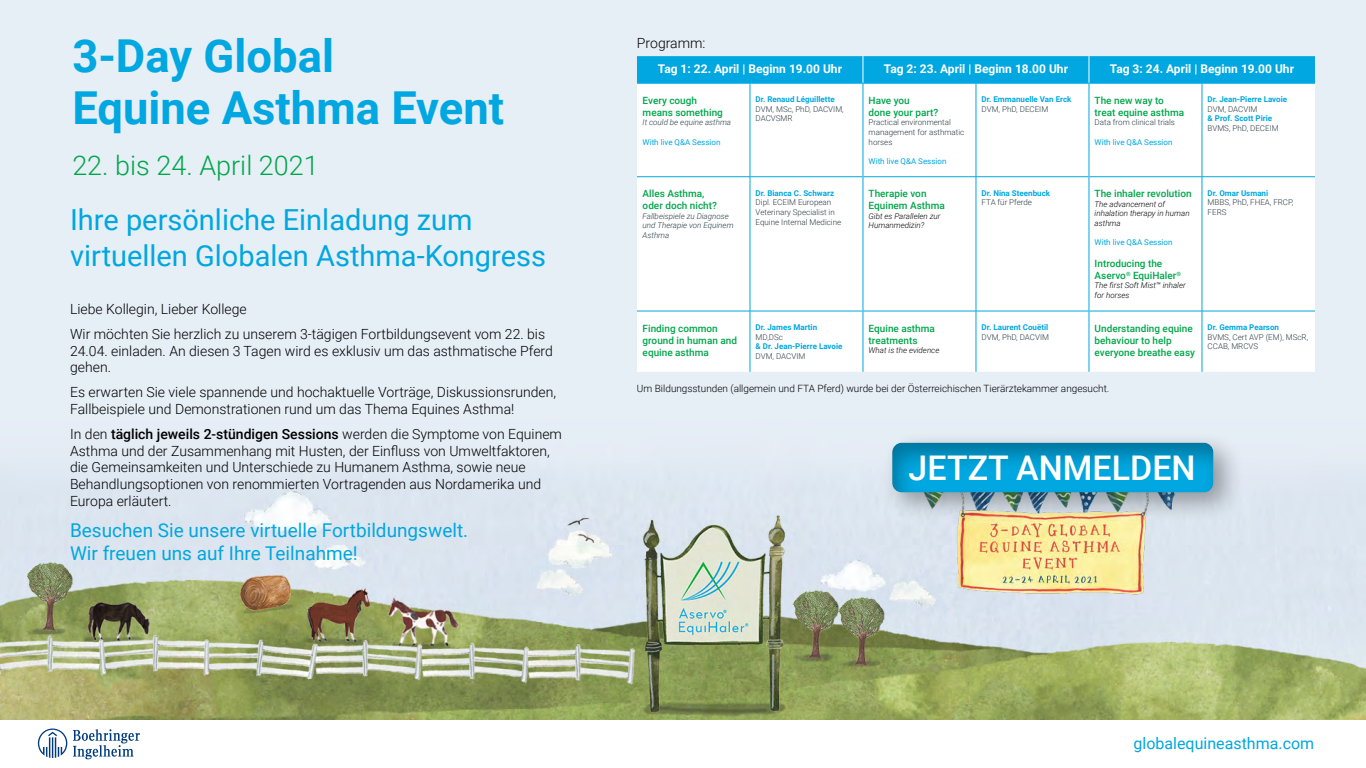
<style>
.page{position:relative;width:1366px;height:768px;background:#fff}
.page>*{position:absolute;margin:0;border:0;box-sizing:border-box;transform-origin:0 0}
.t1{font:700 45.4px/52.7px "Roboto";color:#00a7e0}
.t2{font:500 34px "Roboto";color:#fff}
.t3{font:29px/36px "Roboto";color:#00a7e0}
.t4{font:300 27px "Roboto";color:#00a64a}
.t5{font:19px "Roboto";color:#00a7e0}
.t6{font:16px "Roboto";color:#00a7e0}
.t7{font:300 14px/16.8px "Roboto";color:#000}
.t8{font:700 12px "Roboto";color:#fff}
.t9{font:500 10px/12px "Roboto";color:#00a64a}
.t10{font:300 10px "Roboto";color:#000}
.t11{font:300 8px/9.6px "Roboto";color:#2a3c44}
.t12{font:700 8px/9.6px "Roboto";color:#00a7e0}
.t13{font:italic 300 8px/9.6px "Roboto";color:#000}
.t14{font:8px "Roboto";color:#00a7e0}
.t15{font:italic 300 8px/9.6px "Roboto";color:#2a3c44}
.t16{font:700 8px "Roboto";color:#00a7e1}
.s1{font-weight:500}
.s2{font-weight:300;color:#2a3c44}
.s3{font-weight:700;color:#00a7e0}
</style>
<div class="page">
<img style="left:0;top:0;width:1366px;height:720px">
<svg style="left:637px;top:84px;width:678px;height:288px"></svg>
<div style="left:637px;top:56px;width:678px;height:27px;background:#00a7e0"></div>
<hr style="left:637px;top:83px;width:113px;height:1px;background:#00a7e1">
<hr style="left:750px;top:83px;width:113px;height:1px;background:#00a7e1">
<hr style="left:750px;top:83px;width:1px;height:94px;background:#00a7e1">
<hr style="left:863px;top:83px;width:113px;height:1px;background:#00a7e1">
<hr style="left:976px;top:83px;width:113px;height:1px;background:#00a7e1">
<hr style="left:976px;top:83px;width:1px;height:94px;background:#00a7e1">
<hr style="left:1089px;top:83px;width:113px;height:1px;background:#00a7e1">
<hr style="left:1202px;top:83px;width:113px;height:1px;background:#00a7e1">
<hr style="left:1202px;top:83px;width:1px;height:94px;background:#00a7e1">
<hr style="left:637px;top:177px;width:113px;height:1px;background:#00a7e1">
<hr style="left:750px;top:177px;width:112px;height:1px;background:#00a7e1">
<hr style="left:750px;top:177px;width:1px;height:134px;background:#00a7e1">
<hr style="left:863px;top:177px;width:113px;height:1px;background:#00a7e1">
<hr style="left:976px;top:177px;width:112px;height:1px;background:#00a7e1">
<hr style="left:976px;top:177px;width:1px;height:134px;background:#00a7e1">
<hr style="left:1089px;top:177px;width:113px;height:1px;background:#00a7e1">
<hr style="left:1202px;top:177px;width:113px;height:1px;background:#00a7e1">
<hr style="left:1202px;top:177px;width:1px;height:134px;background:#00a7e1">
<hr style="left:637px;top:311px;width:113px;height:1px;background:#00a7e1">
<hr style="left:750px;top:311px;width:112px;height:1px;background:#00a7e1">
<hr style="left:750px;top:311px;width:1px;height:61px;background:#00a7e1">
<hr style="left:863px;top:311px;width:113px;height:1px;background:#00a7e1">
<hr style="left:976px;top:311px;width:112px;height:1px;background:#00a7e1">
<hr style="left:976px;top:311px;width:1px;height:61px;background:#00a7e1">
<hr style="left:1089px;top:311px;width:113px;height:1px;background:#00a7e1">
<hr style="left:1202px;top:311px;width:113px;height:1px;background:#00a7e1">
<hr style="left:1202px;top:311px;width:1px;height:61px;background:#00a7e1">
<hr style="left:862px;top:83px;width:1px;height:94px;background:#00a7e1">
<hr style="left:862px;top:177px;width:1px;height:134px;background:#00a7e1">
<hr style="left:862px;top:311px;width:1px;height:61px;background:#00a7e1">
<hr style="left:1088px;top:83px;width:1px;height:94px;background:#00a7e1">
<hr style="left:1088px;top:177px;width:1px;height:134px;background:#00a7e1">
<hr style="left:1088px;top:311px;width:1px;height:61px;background:#00a7e1">
<img style="left:920px;top:523px;width:263px;height:81px">
<div style="left:880px;top:430px;width:364px;height:93px;background:#000;opacity:.35"></div>
<div style="left:884px;top:435px;width:338px;height:58px;background:#000;opacity:.3"></div>
<svg style="left:38px;top:729px;width:29px;height:29px"></svg>
<svg style="left:73px;top:729px;width:67px;height:30px"></svg>
<p class="t1" style="left:72px;top:28px;width:433px">3-Day Global<br>Equine Asthma Event</p>
<p class="t4" style="left:72px;top:147px;width:248px">22. bis 24. April 2021</p>
<p class="t3" style="left:70px;top:201px;width:477px">Ihre persönliche Einladung zum virtuellen Globalen Asthma-Kongress</p>
<p class="t7" style="left:70px;top:300px;width:178px">Liebe Kollegin, Lieber Kollege</p>
<p class="t7" style="left:70px;top:325px;width:484px">Wir möchten Sie herzlich zu unserem 3-tägigen Fortbildungsevent vom 22. bis<br>24.04. einladen. An diesen 3 Tagen wird es exklusiv um das asthmatische Pferd gehen.</p>
<p class="t7" style="left:70px;top:383px;width:488px">Es erwarten Sie viele spannende und hochaktuelle Vorträge, Diskussionsrunden,<br>Fallbeispiele und Demonstrationen rund um das Thema Equines Asthma!</p>
<p class="t7" style="left:70px;top:425px;width:493px">In den <span class="s1">täglich jeweils 2-stündigen Sessions</span> werden die Symptome von Equinem Asthma und der Zusammenhang mit Husten, der Einfluss von Umweltfaktoren, die Gemeinsamkeiten und Unterschiede zu Humanem Asthma, sowie neue Behandlungsoptionen von renommierten Vortragenden aus Nordamerika und Europa erläutert.</p>
<p class="t5" style="left:70px;top:517px;width:400px">Besuchen Sie unsere virtuelle Fortbildungswelt.</p>
<p class="t5" style="left:70px;top:540px;width:289px">Wir freuen uns auf Ihre Teilnahme!</p>
<p class="t7" style="left:637px;top:34px;width:70px">Programm:</p>
<p class="t8" style="left:658px;top:61px;width:186px">Tag 1: 22. April | Beginn 19.00 Uhr</p>
<p class="t8" style="left:884px;top:61px;width:186px">Tag 2: 23. April | Beginn 18.00 Uhr</p>
<p class="t8" style="left:1110px;top:61px;width:186px">Tag 3: 24. April | Beginn 19.00 Uhr</p>
<p class="t9" style="left:643px;top:94px;width:82px">Every cough means something</p>
<p class="t15" style="left:643px;top:117px;width:90px">It could be equine asthma</p>
<p class="t14" style="left:643px;top:136px;width:79px">With live Q&amp;A Session</p>
<p class="t12" style="left:756px;top:94px;width:81px">Dr. Renaud Léguillette</p>
<p class="t11" style="left:756px;top:104px;width:90px">DVM, MSc, PhD, DACVIM,<br>DACVSMR</p>
<p class="t9" style="left:869px;top:94px;width:71px">Have you<br>done your part?</p>
<p class="t11" style="left:869px;top:117px;width:97px">Practical environmental management for asthmatic horses</p>
<p class="t14" style="left:869px;top:155px;width:79px">With live Q&amp;A Session</p>
<p class="t12" style="left:982px;top:94px;width:91px">Dr. Emmanuelle Van Erck<br><span class="s2">DVM, PhD, DECEIM</span></p>
<p class="t9" style="left:1095px;top:94px;width:91px">The new way to treat equine asthma</p>
<p class="t11" style="left:1095px;top:117px;width:82px">Data from clinical trials</p>
<p class="t14" style="left:1095px;top:136px;width:79px">With live Q&amp;A Session</p>
<p class="t12" style="left:1208px;top:94px;width:81px">Dr. Jean-Pierre Lavoie<br><span class="s2">DVM, DACVIM</span></p>
<p class="t16" style="left:1208px;top:113px;width:66px">&amp; Prof. Scott Pirie</p>
<p class="t11" style="left:1208px;top:123px;width:73px">BVMS, PhD, DECEIM</p>
<p class="t9" style="left:643px;top:187px;width:76px">Alles Asthma, oder doch nicht?</p>
<p class="t15" style="left:643px;top:211px;width:92px">Fallbeispiele zu Diagnose und Therapie von Equinem<br>Asthma</p>
<p class="t12" style="left:756px;top:188px;width:80px">Dr. Bianca C. Schwarz</p>
<p class="t11" style="left:756px;top:197px;width:87px">Dipl. ECEIM European<br>Veterinary Specialist in<br>Equine Internal Medicine</p>
<p class="t9" style="left:869px;top:187px;width:78px">Therapie von<br>Equinem Asthma</p>
<p class="t13" style="left:869px;top:211px;width:73px">Gibt es Parallelen zur<br>Humanmedizin?</p>
<p class="t12" style="left:982px;top:188px;width:70px">Dr. Nina Steenbuck</p>
<p class="t11" style="left:982px;top:197px;width:52px">FTA für Pferde</p>
<p class="t9" style="left:1095px;top:187px;width:99px">The inhaler revolution</p>
<p class="t13" style="left:1095px;top:199px;width:97px">The advancement of inhalation therapy in human asthma</p>
<p class="t14" style="left:1095px;top:237px;width:79px">With live Q&amp;A Session</p>
<p class="t9" style="left:1095px;top:257px;width:88px">Introducing the<br>Aservo<sup>®</sup> EquiHaler<sup>®</sup></p>
<p class="t13" style="left:1095px;top:280px;width:93px">The first Soft Mist™ inhaler for horses</p>
<p class="t11" style="left:1208px;top:188px;width:87px"><span class="s3">Dr. Omar Usmani<br></span>MBBS, PhD, FHEA, FRCP,<br>FERS</p>
<p class="t9" style="left:643px;top:322px;width:96px">Finding common ground in human and equine asthma</p>
<p class="t12" style="left:756px;top:322px;width:63px">Dr. James Martin</p>
<p class="t11" style="left:756px;top:332px;width:29px">MD,DSc</p>
<p class="t12" style="left:756px;top:341px;width:88px">&amp; Dr. Jean-Pierre Lavoie</p>
<p class="t11" style="left:756px;top:351px;width:51px">DVM, DACVIM</p>
<p class="t9" style="left:869px;top:322px;width:68px">Equine asthma treatments</p>
<p class="t13" style="left:869px;top:345px;width:72px">What is the evidence</p>
<p class="t12" style="left:982px;top:322px;width:68px">Dr. Laurent Couëtil</p>
<p class="t11" style="left:982px;top:332px;width:69px">DVM, PhD, DACVIM</p>
<p class="t9" style="left:1095px;top:322px;width:102px">Understanding equine behaviour to help everyone breathe easy</p>
<p class="t12" style="left:1208px;top:322px;width:73px">Dr. Gemma Pearson</p>
<p class="t11" style="left:1208px;top:332px;width:102px">BVMS, Cert AVP (EM), MScR,<br>CCAB, MRCVS</p>
<p class="t10" style="left:637px;top:381px;width:474px">Um Bildungsstunden (allgemein und FTA Pferd) wurde bei der Österreichischen Tierärztekammer angesucht.</p>
<p class="t2" style="left:909px;top:444px;width:289px">JETZT ANMELDEN</p>
<p class="t6" style="left:1134px;top:732px;width:182px">globalequineasthma.com</p>
</div>
